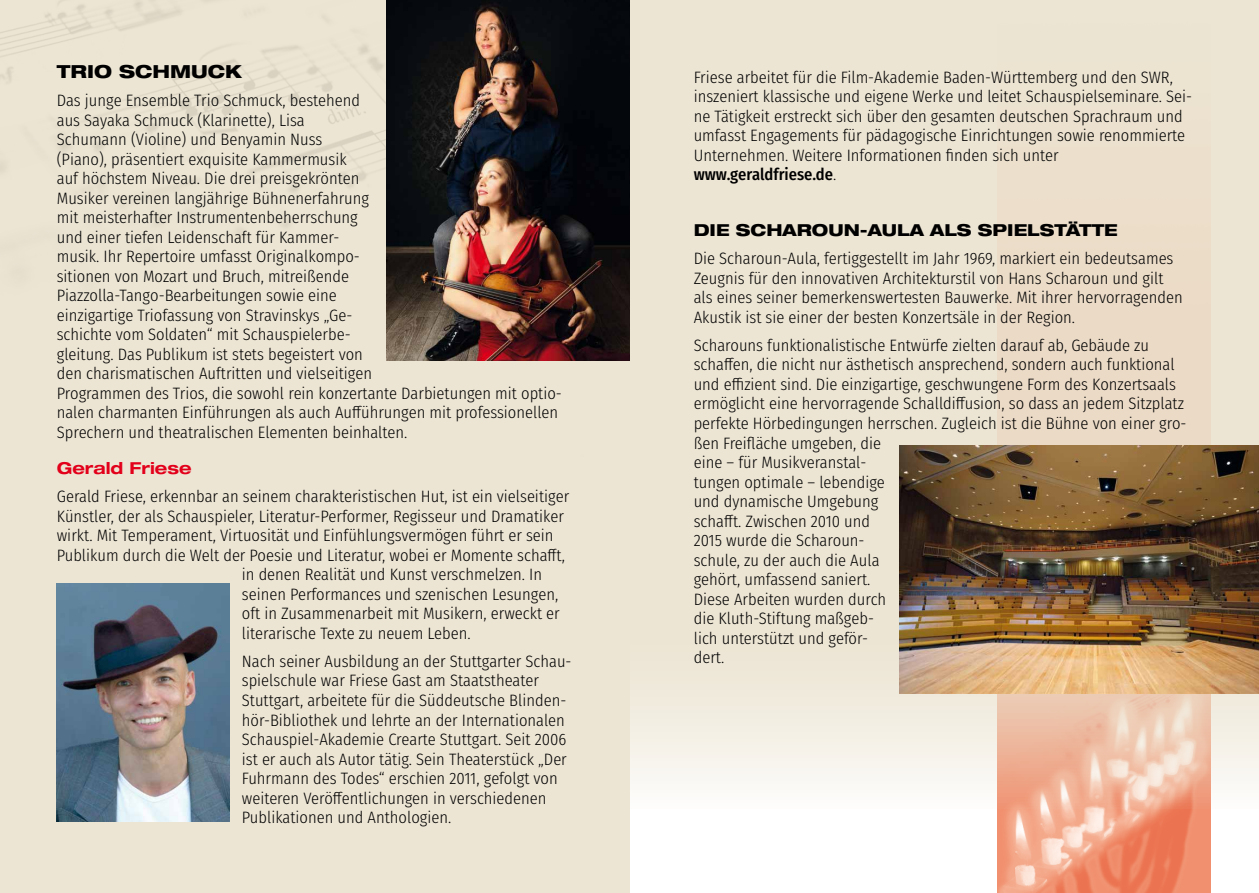
<style>
.page{position:relative;width:1259px;height:893px;background:#fff}
.page>*{position:absolute;margin:0;border:0;box-sizing:border-box;transform-origin:0 0}
.t1{font:800 expanded 18px "Helvetica Neue LT Std";color:#000}
.t2{font:300 16.5px/19.5px "Fira Sans Condensed";color:#000}
.t3{font:800 expanded 16.5px "Helvetica Neue LT Std";color:#000}
.t4{font:700 expanded 16.5px "Helvetica Neue LT Pro";color:#e2001a}
.s1{font-weight:500}
</style>
<div class="page">
<img style="left:997px;top:809px;width:213px;height:84px">
<svg style="left:629px;top:0;width:630px;height:809px;background:#d9cfc0"></svg>
<div style="left:0;top:0;width:629px;height:893px;background:#ebe3d0"></div>
<img style="left:386px;top:0;width:243px;height:361px">
<img style="left:899px;top:445px;width:360px;height:249px">
<img style="left:57px;top:583px;width:172px;height:239px">
<p class="t1" style="left:57px;top:60px;width:187px">TRIO SCHMUCK</p>
<p class="t2" style="left:57px;top:91px;width:506px">Das junge Ensemble Trio Schmuck, bestehend<br>aus Sayaka Schmuck (Klarinette), Lisa<br>Schumann (Violine) und Benyamin Nuss<br>(Piano), präsentiert exquisite Kammermusik<br>auf höchstem Niveau. Die drei preisgekrönten<br>Musiker vereinen langjährige Bühnenerfahrung<br>mit meisterhafter Instrumentenbeherrschung<br>und einer tiefen Leidenschaft für Kammer-<br>musik. Ihr Repertoire umfasst Originalkompo-<br>sitionen von Mozart und Bruch, mitreißende<br>Piazzolla-Tango-Bearbeitungen sowie eine<br>einzigartige Triofassung von Stravinskys „Ge-<br>schichte vom Soldaten“ mit Schauspielerbe-<br>gleitung. Das Publikum ist stets begeistert von<br>den charismatischen Auftritten und vielseitigen<br>Programmen des Trios, die sowohl rein konzertante Darbietungen mit optio&shy;nalen charmanten Einführungen als auch Aufführungen mit professionellen Sprechern und theatralischen Elementen beinhalten.</p>
<p class="t4" style="left:57px;top:458px;width:136px">Gerald Friese</p>
<p class="t2" style="left:57px;top:487px;width:514px">Gerald Friese, erkennbar an seinem charakteristischen Hut, ist ein vielseitiger</p>
<p class="t2" style="left:57px;top:506px;width:509px">Künstler, der als Schauspieler, Literatur-Performer, Regisseur und Dramatiker</p>
<p class="t2" style="left:57px;top:526px;width:498px">wirkt. Mit Temperament, Virtuosität und Einfühlungsvermögen führt er sein</p>
<p class="t2" style="left:57px;top:545px;width:510px">Publikum durch die Welt der Poesie und Literatur, wobei er Momente schafft,</p>
<p class="t2" style="left:242px;top:565px;width:302px">in denen Realität und Kunst verschmelzen. In</p>
<p class="t2" style="left:242px;top:584px;width:318px">seinen Performances und szenischen Lesungen,</p>
<p class="t2" style="left:242px;top:604px;width:319px">oft in Zusammenarbeit mit Musikern, erweckt er</p>
<p class="t2" style="left:242px;top:623px;width:230px">literarische Texte zu neuem Leben.</p>
<p class="t2" style="left:242px;top:651px;width:331px">Nach seiner Ausbildung an der Stuttgarter Schau&shy;spielschule war Friese Gast am Staatstheater Stuttgart, arbeitete für die Süddeutsche Blinden&shy;hör-Bibliothek und lehrte an der Internationalen Schauspiel-Akademie Crearte Stuttgart. Seit 2006 ist er auch als Autor tätig. Sein Theaterstück „Der Fuhrmann des Todes“ erschien 2011, gefolgt von weiteren Veröffentlichungen in verschiedenen Publikationen und Anthologien.</p>
<p class="t2" style="left:694px;top:67px;width:500px">Friese arbeitet für die Film-Akademie Baden-Württemberg und den SWR, inszeniert klassische und eigene Werke und leitet Schauspielseminare. Sei&shy;ne Tätigkeit erstreckt sich über den gesamten deutschen Sprachraum und umfasst Engagements für pädagogische Einrichtungen sowie renommierte Unternehmen. Weitere Informationen finden sich unter <span class="s1">www.geraldfriese.de</span>.</p>
<p class="t3" style="left:694px;top:220px;width:425px">DIE SCHAROUN-AULA ALS SPIELSTÄTTE</p>
<p class="t2" style="left:694px;top:249px;width:490px">Die Scharoun-Aula, fertiggestellt im Jahr 1969, markiert ein bedeutsames Zeugnis für den innovativen Architekturstil von Hans Scharoun und gilt als eines seiner bemerkenswertesten Bauwerke. Mit ihrer hervorragenden Akustik ist sie einer der besten Konzertsäle in der Region.</p>
<p class="t2" style="left:694px;top:335px;width:494px">Scharouns funktionalistische Entwürfe zielten darauf ab, Gebäude zu schaffen, die nicht nur ästhetisch ansprechend, sondern auch funktional und effizient sind. Die einzigartige, geschwungene Form des Konzertsaals ermöglicht eine hervorragende Schalldiffusion, so dass an jedem Sitzplatz perfekte Hörbedingungen herrschen. Zugleich ist die Bühne von einer gro&shy;ßen Freifläche umgeben, die<br>eine – für Musikveranstal-<br>tungen optimale – lebendige<br>und dynamische Umgebung<br>schafft. Zwischen 2010 und<br>2015 wurde die Scharoun-<br>schule, zu der auch die Aula<br>gehört, umfassend saniert.<br>Diese Arbeiten wurden durch<br>die Kluth-Stiftung maßgeb-<br>lich unterstützt und geför-<br>dert.</p>
</div>
